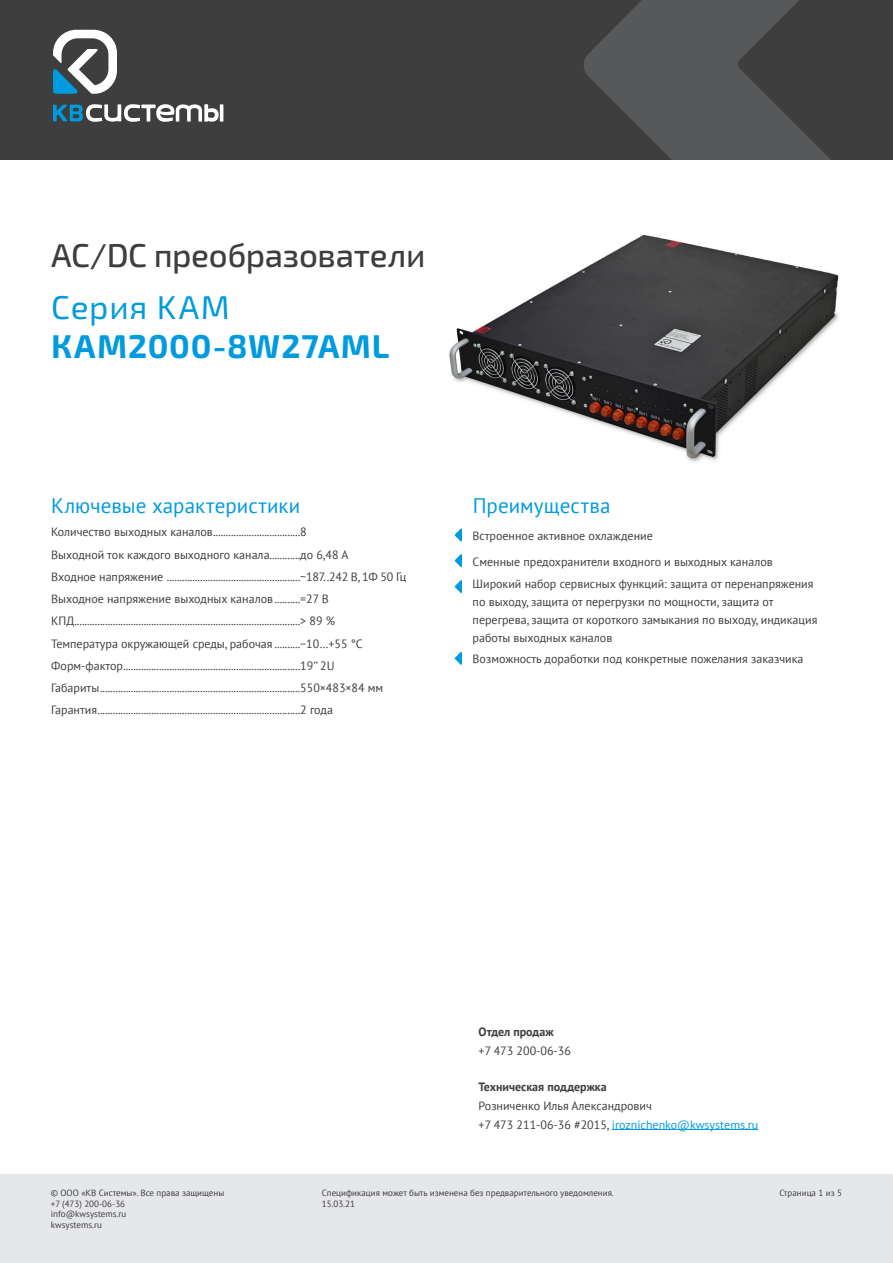
<style>
.page{position:relative;width:893px;height:1263px;background:#fff}
.page>*{position:absolute;margin:0;border:0;box-sizing:border-box;transform-origin:0 0}
.t1{font:500 33px "Exo 2.0";letter-spacing:-.01em;color:#3e3e3f}
.t2{font:700 33px "Exo 2.0";letter-spacing:.025em;color:#009bde}
.t3{font:33px "Exo 2.0";letter-spacing:.025em;color:#009bde}
.t4{font:21px "PT Sans";letter-spacing:.005em;color:#009bde}
.текст{font:12px/18px "PT Sans";color:#3e3e3f}
.t5{font:12px "PT Sans";color:#009bde}
.t6{font:700 12px "PT Sans";color:#3e3e3f}
.t7{font:9px/10.8px "PT Sans";color:#3e3e3f}
.s1{color:#3e3e3f}
</style>
<div class="page">
<div style="left:0;top:1175px;width:893px;height:88px;background:#e6e7e9"></div>
<div style="left:0;top:0;width:893px;height:159px;background:#3e3e3f"></div>
<svg style="left:584px;top:0;width:246px;height:159px;fill:#57585a"></svg>
<svg style="left:53px;top:30px;width:64px;height:64px"></svg>
<svg style="left:53px;top:104px;width:170px;height:18px"></svg>
<svg style="left:455px;top:528px;width:7px;height:13px"></svg>
<svg style="left:455px;top:554px;width:7px;height:13px"></svg>
<svg style="left:455px;top:580px;width:7px;height:13px"></svg>
<svg style="left:455px;top:652px;width:7px;height:13px"></svg>
<img style="left:449px;top:234px;width:390px;height:228px">
<hr style="left:612px;top:1129px;width:146px;height:1px;background:#009bde">
<p class="t1" style="left:51px;top:235px;width:376px">AC/DC преобразователи</p>
<p class="t3" style="left:51px;top:288px;width:180px">Серия KAM</p>
<p class="t2" style="left:51px;top:327px;width:340px">КАМ2000-8W27AML</p>
<p class="t4" style="left:51px;top:492px;width:251px">Ключевые характеристики</p>
<p class="t4" style="left:473px;top:492px;width:139px">Преимущества</p>
<p class="текст" style="left:51px;top:523px;width:257px">Количество выходных каналов..................................8</p>
<p class="текст" style="left:51px;top:545px;width:299px">Выходной ток каждого выходного канала............до 6,48 A</p>
<p class="текст" style="left:51px;top:567px;width:357px">Входное напряжение ....................................................~187..242 В, 1Ф 50 Гц</p>
<p class="текст" style="left:51px;top:590px;width:279px">Выходное напряжение выходных каналов..........=27 В</p>
<p class="текст" style="left:51px;top:612px;width:285px">КПД........................................................................................&gt; 89 %</p>
<p class="текст" style="left:51px;top:634px;width:313px">Температура окружающей среды, рабочая ..........−10…+55 °C</p>
<p class="текст" style="left:51px;top:656px;width:285px">Форм-фактор.....................................................................19’’ 2U</p>
<p class="текст" style="left:51px;top:679px;width:334px">Габариты..............................................................................550×483×84 мм</p>
<p class="текст" style="left:51px;top:701px;width:283px">Гарантия...............................................................................2 года</p>
<p class="текст" style="left:473px;top:526px;width:182px">Встроенное активное охлаждение</p>
<p class="текст" style="left:473px;top:552px;width:302px">Сменные предохранители входного и выходных каналов</p>
<p class="текст" style="left:473px;top:574px;width:346px">Широкий набор сервисных функций: защита от перенапряжения по выходу, защита от перегрузки по мощности, защита от перегрева, защита от короткого замыкания по выходу, индикация работы выходных каналов</p>
<p class="текст" style="left:473px;top:649px;width:332px">Возможность доработки под конкретные пожелания заказчика</p>
<p class="t6" style="left:479px;top:1024px;width:77px">Отдел продаж</p>
<p class="текст" style="left:479px;top:1041px;width:94px">+7 473 200-06-36</p>
<p class="t6" style="left:479px;top:1079px;width:130px">Техническая поддержка</p>
<p class="текст" style="left:479px;top:1096px;width:175px">Розниченко Илья Александрович</p>
<p class="t5" style="left:479px;top:1117px;width:281px"><span class="s1">+7 473 211-06-36 #2015,</span> iroznichenko@kwsystems.ru</p>
<p class="t7" style="left:51px;top:1187px;width:175px">© ООО «КВ Системы». Все права защищены +7 (473) 200-06-36<br>info@kwsystems.ru<br>kwsystems.ru</p>
<p class="t7" style="left:322px;top:1187px;width:294px">Спецификация может быть изменена без предварительного уведомления.<br>15.03.21</p>
<p class="t7" style="left:779px;top:1187px;width:64px">Страница 1 из 5</p>
</div>
